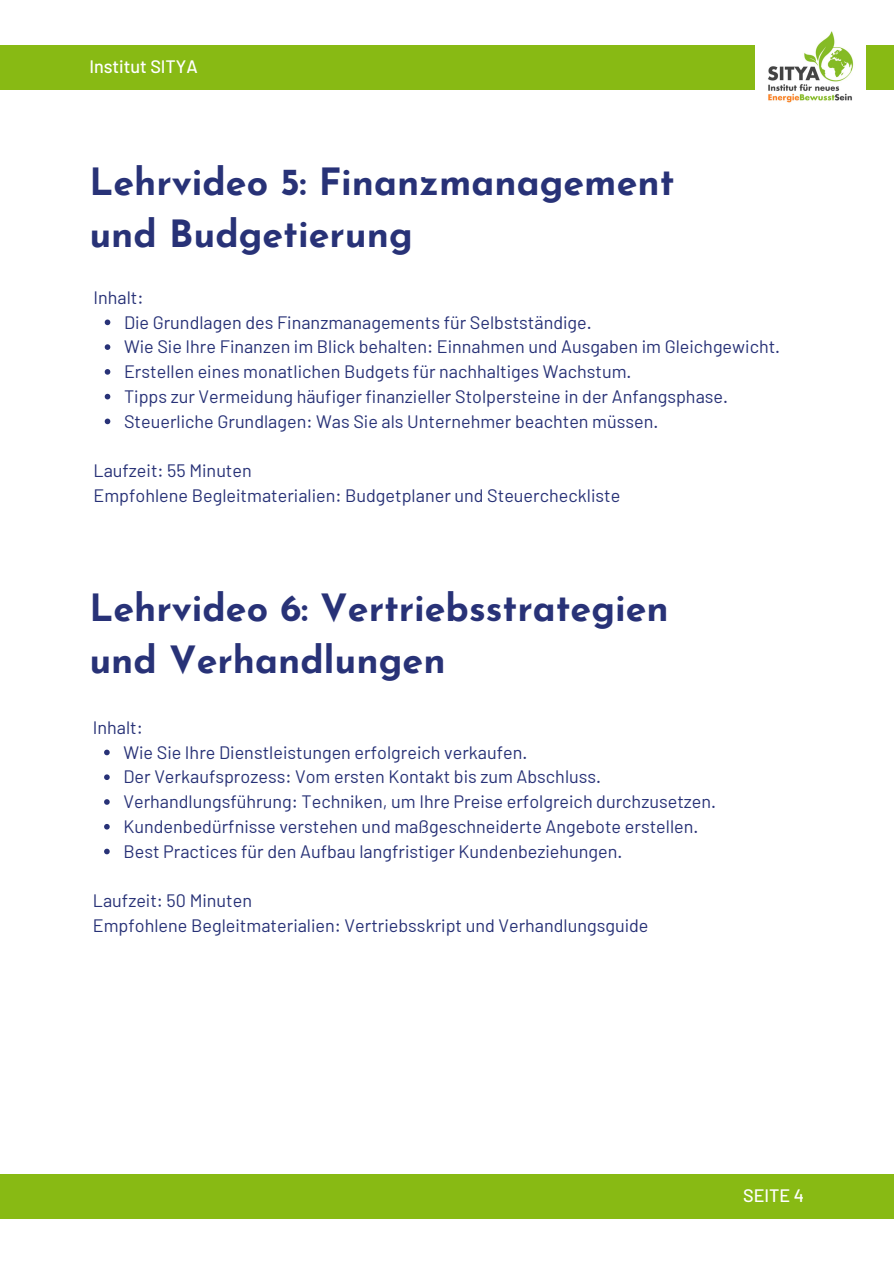
<style>
.page{position:relative;width:894px;height:1264px;background:#fff}
.page>*{position:absolute;margin:0;border:0;box-sizing:border-box;transform-origin:0 0}
.t1{font:700 37.5px/51.8px "Josefin Sans";color:#283277}
.t2{font:18px "Barlow";color:#283277}
.t3{font:500 18px "Barlow";color:#fff}
</style>
<div class="page">
<div style="left:0;top:45px;width:893px;height:44px;background:#88ba14"></div>
<div style="left:0;top:1174px;width:893px;height:44px;background:#88ba14"></div>
<img style="left:754px;top:31px;width:111px;height:72px">
<svg style="left:105px;top:319px;width:5px;height:6px"></svg>
<svg style="left:105px;top:344px;width:5px;height:6px"></svg>
<svg style="left:105px;top:369px;width:5px;height:6px"></svg>
<svg style="left:105px;top:394px;width:5px;height:5px"></svg>
<svg style="left:105px;top:418px;width:5px;height:6px"></svg>
<svg style="left:104px;top:749px;width:6px;height:6px"></svg>
<svg style="left:104px;top:774px;width:6px;height:6px"></svg>
<svg style="left:104px;top:799px;width:6px;height:5px"></svg>
<svg style="left:104px;top:824px;width:6px;height:5px"></svg>
<svg style="left:104px;top:848px;width:6px;height:6px"></svg>
<h3 class="t3" style="left:89px;top:55px;width:110px">Institut SITYA</h3>
<p class="t1" style="left:89px;top:160px;width:586px">Lehrvideo 5: Finanzmanagement und Budgetierung</p>
<p class="t2" style="left:93px;top:286px;width:52px">Inhalt:</p>
<p class="t2" style="left:124px;top:310px;width:469px">Die Grundlagen des Finanzmanagements für Selbstständige.</p>
<p class="t2" style="left:124px;top:335px;width:657px">Wie Sie Ihre Finanzen im Blick behalten: Einnahmen und Ausgaben im Gleichgewicht.</p>
<p class="t2" style="left:124px;top:360px;width:509px">Erstellen eines monatlichen Budgets für nachhaltiges Wachstum.</p>
<p class="t2" style="left:124px;top:385px;width:605px">Tipps zur Vermeidung häufiger finanzieller Stolpersteine in der Anfangsphase.</p>
<p class="t2" style="left:124px;top:409px;width:535px">Steuerliche Grundlagen: Was Sie als Unternehmer beachten müssen.</p>
<p class="t2" style="left:93px;top:459px;width:160px">Laufzeit: 55 Minuten</p>
<h1 class="t2" style="left:93px;top:484px;width:528px">Empfohlene Begleitmaterialien: Budgetplaner und Steuercheckliste</h1>
<p class="t1" style="left:89px;top:586px;width:580px">Lehrvideo 6: Vertriebsstrategien und Verhandlungen</p>
<p class="t2" style="left:93px;top:716px;width:52px">Inhalt:</p>
<p class="t2" style="left:123px;top:740px;width:405px">Wie Sie Ihre Dienstleistungen erfolgreich verkaufen.</p>
<p class="t2" style="left:123px;top:765px;width:479px">Der Verkaufsprozess: Vom ersten Kontakt bis zum Abschluss.</p>
<p class="t2" style="left:123px;top:790px;width:594px">Verhandlungsführung: Techniken, um Ihre Preise erfolgreich durchzusetzen.</p>
<p class="t2" style="left:123px;top:815px;width:576px">Kundenbedürfnisse verstehen und maßgeschneiderte Angebote erstellen.</p>
<p class="t2" style="left:123px;top:839px;width:500px">Best Practices für den Aufbau langfristiger Kundenbeziehungen.</p>
<p class="t2" style="left:93px;top:889px;width:161px">Laufzeit: 50 Minuten</p>
<h2 class="t2" style="left:93px;top:914px;width:557px">Empfohlene Begleitmaterialien: Vertriebsskript und Verhandlungsguide</h2>
<h1 class="t3" style="left:743px;top:1183px;width:63px">SEITE 4</h1>
</div>
